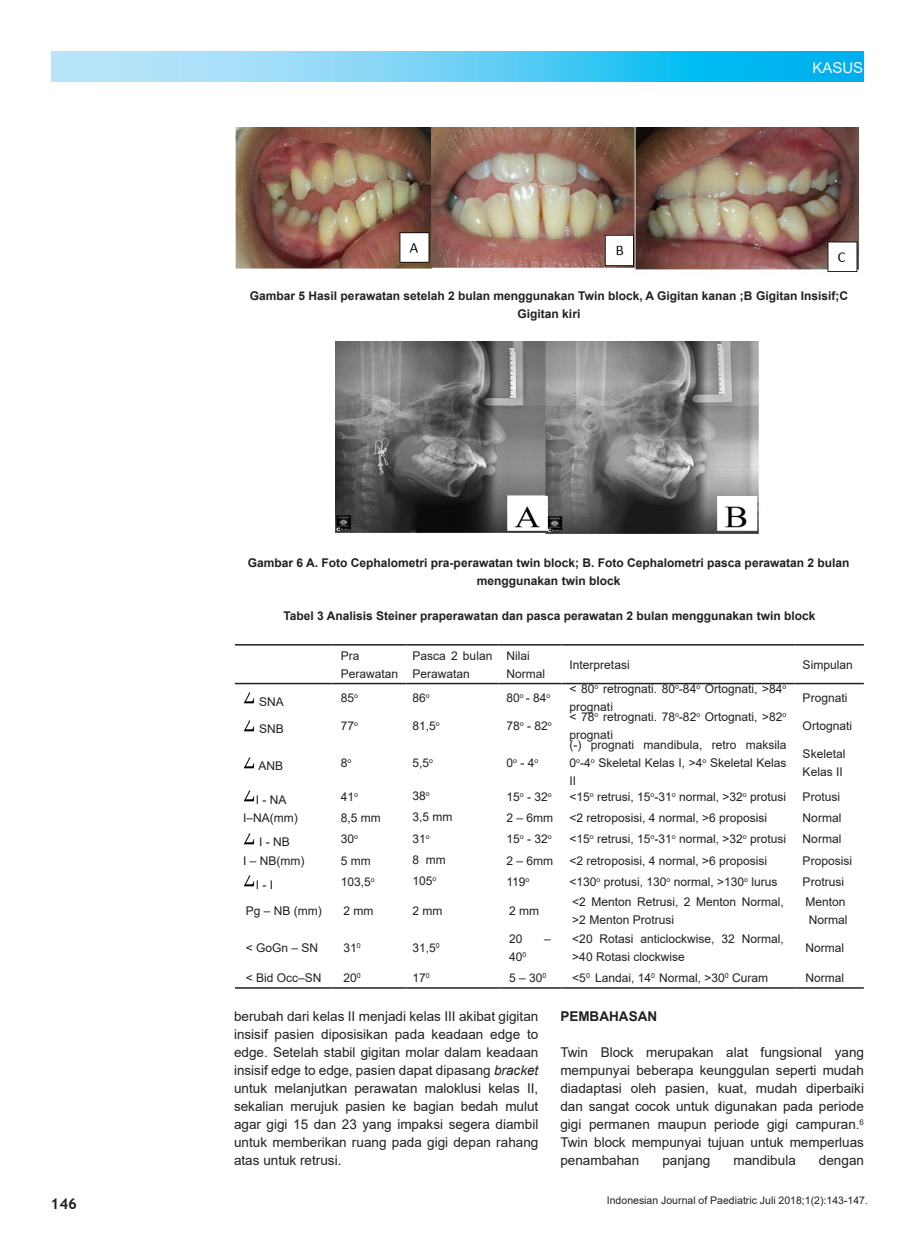
<style>
.page{position:relative;width:915px;height:1255px;background:#fff}
.page>*{position:absolute;margin:0;border:0;box-sizing:border-box;transform-origin:0 0}
.t1{font:15px "Arial";color:#f7f7f8}
.t2{font:700 15px "Trebuchet MS";color:#231f20}
.t3{font:13.5px/18px "Arial";color:#231f20;text-align:justify}
.t4{font:700 13.5px "Arial";color:#231f20}
.t5{font:12px/18px "Arial";color:#231f20}
.t6{font:700 12px/18px "Arial";color:#231f20;text-align:center}
.t7{font:10.5px "Arial";color:#231f20}
.s1{font-style:italic}
</style>
<div class="page">
<svg style="left:51px;top:52px;width:812px;height:30px;background:#60cef5"></svg>
<img style="left:235px;top:128px;width:624px;height:144px">
<img style="left:336px;top:341px;width:423px;height:193px">
<hr style="left:235px;top:644px;width:97px;height:1px;background:#231f20">
<hr style="left:332px;top:644px;width:74px;height:1px;background:#231f20">
<hr style="left:406px;top:644px;width:92px;height:1px;background:#231f20">
<hr style="left:498px;top:644px;width:63px;height:1px;background:#231f20">
<hr style="left:561px;top:644px;width:233px;height:1px;background:#231f20">
<hr style="left:794px;top:644px;width:69px;height:1px;background:#231f20">
<hr style="left:235px;top:682px;width:97px;height:2px;background:#231f20">
<hr style="left:332px;top:682px;width:74px;height:2px;background:#231f20">
<hr style="left:406px;top:682px;width:92px;height:2px;background:#231f20">
<hr style="left:498px;top:682px;width:63px;height:2px;background:#231f20">
<hr style="left:561px;top:682px;width:233px;height:2px;background:#231f20">
<hr style="left:794px;top:682px;width:69px;height:2px;background:#231f20">
<hr style="left:235px;top:987px;width:97px;height:1px;background:#231f20">
<hr style="left:332px;top:987px;width:74px;height:1px;background:#231f20">
<hr style="left:406px;top:987px;width:92px;height:1px;background:#231f20">
<hr style="left:498px;top:987px;width:63px;height:1px;background:#231f20">
<hr style="left:561px;top:987px;width:233px;height:1px;background:#231f20">
<hr style="left:794px;top:987px;width:69px;height:1px;background:#231f20">
<img style="left:244px;top:692px;width:11px;height:12px">
<img style="left:244px;top:720px;width:11px;height:12px">
<img style="left:244px;top:757px;width:11px;height:12px">
<img style="left:244px;top:790px;width:11px;height:12px">
<img style="left:244px;top:833px;width:11px;height:12px">
<img style="left:244px;top:875px;width:11px;height:12px">
<p class="t2" style="left:51px;top:1194px;width:28px">146</p>
<p class="t1" style="left:812px;top:58px;width:52px">KASUS</p>
<p class="t6" style="left:250px;top:286px;width:599px">Gambar 5 Hasil perawatan setelah 2 bulan menggunakan Twin block, A Gigitan kanan ;B Gigitan Insisif;C<br>Gigitan kiri</p>
<p class="t6" style="left:248px;top:553px;width:603px">Gambar 6 A. Foto Cephalometri pra-perawatan twin block; B. Foto Cephalometri pasca perawatan 2 bulan menggunakan twin block</p>
<p class="t6" style="left:283px;top:607px;width:533px">Tabel 3 Analisis Steiner praperawatan dan pasca perawatan 2 bulan menggunakan twin block</p>
<p class="t5" style="left:340px;top:646px;width:20px">Pra</p>
<p class="t5" style="left:340px;top:664px;width:59px">Perawatan</p>
<p class="t5" style="left:412px;top:646px;width:81px">Pasca 2 bulan<br>Perawatan</p>
<p class="t5" style="left:506px;top:646px;width:25px">Nilai</p>
<p class="t5" style="left:569px;top:655px;width:62px">Interpretasi</p>
<p class="t5" style="left:802px;top:655px;width:52px">Simpulan</p>
<p class="t5" style="left:506px;top:664px;width:40px">Normal</p>
<p class="t5" style="left:259px;top:692px;width:26px">SNA</p>
<p class="t5" style="left:340px;top:689px;width:19px">85<sup>o</sup></p>
<p class="t5" style="left:412px;top:688px;width:19px">86<sup>o</sup></p>
<p class="t5" style="left:506px;top:689px;width:45px">80<sup>o</sup> - 84<sup>o</sup></p>
<p class="t5" style="left:569px;top:680px;width:218px">&lt; 80<sup>o</sup> retrognati. 80<sup>o</sup>-84<sup>o</sup> Ortognati, &gt;84<sup>o </sup>prognati</p>
<p class="t5" style="left:802px;top:689px;width:46px">Prognati</p>
<p class="t5" style="left:259px;top:720px;width:26px">SNB</p>
<p class="t5" style="left:340px;top:717px;width:19px">77<sup>o</sup></p>
<p class="t5" style="left:412px;top:716px;width:29px">81,5<sup>o</sup></p>
<p class="t5" style="left:506px;top:717px;width:47px">78<sup>o</sup> - 82<sup>o</sup></p>
<p class="t5" style="left:569px;top:708px;width:218px">&lt; 78<sup>o</sup> retrognati. 78<sup>o</sup>-82<sup>o</sup> Ortognati, &gt;82<sup>o </sup>prognati</p>
<p class="t5" style="left:802px;top:717px;width:51px">Ortognati</p>
<p class="t5" style="left:258px;top:757px;width:26px">ANB</p>
<p class="t5" style="left:340px;top:754px;width:12px">8<sup>o</sup></p>
<p class="t5" style="left:412px;top:753px;width:22px">5,5<sup>o</sup></p>
<p class="t5" style="left:506px;top:754px;width:33px">0<sup>o</sup> - 4<sup>o</sup></p>
<p class="t5" style="left:569px;top:736px;width:218px;text-align:justify">(-) prognati mandibula, retro maksila 0<sup>o</sup>-4<sup>o</sup> Skeletal Kelas I, &gt;4<sup>o</sup> Skeletal Kelas II</p>
<p class="t5" style="left:802px;top:745px;width:44px">Skeletal</p>
<p class="t5" style="left:802px;top:763px;width:42px">Kelas II</p>
<p class="t5" style="left:256px;top:790px;width:32px">I - NA</p>
<p class="t5" style="left:340px;top:787px;width:19px">41<sup>o</sup></p>
<p class="t5" style="left:412px;top:786px;width:19px">38<sup>o</sup></p>
<p class="t5" style="left:506px;top:787px;width:47px">15<sup>o</sup> - 32<sup>o</sup></p>
<p class="t5" style="left:569px;top:787px;width:218px">&lt;15<sup>o</sup> retrusi, 15<sup>o</sup>-31<sup>o</sup> normal, &gt;32<sup>o</sup> protusi</p>
<p class="t5" style="left:802px;top:787px;width:39px">Protusi</p>
<p class="t5" style="left:243px;top:808px;width:56px">I–NA(mm)</p>
<p class="t5" style="left:340px;top:808px;width:42px">8,5 mm</p>
<p class="t5" style="left:412px;top:808px;width:42px">3,5 mm</p>
<p class="t5" style="left:506px;top:808px;width:48px">2 – 6mm</p>
<p class="t5" style="left:569px;top:808px;width:199px">&lt;2 retroposisi, 4 normal, &gt;6 proposisi</p>
<p class="t5" style="left:802px;top:808px;width:40px">Normal</p>
<p class="t5" style="left:259px;top:833px;width:32px">I - NB</p>
<p class="t5" style="left:340px;top:830px;width:19px">30<sup>o</sup></p>
<p class="t5" style="left:412px;top:829px;width:19px">31<sup>o</sup></p>
<p class="t5" style="left:506px;top:830px;width:47px">15<sup>o</sup> - 32<sup>o</sup></p>
<p class="t5" style="left:569px;top:830px;width:218px">&lt;15<sup>o</sup> retrusi, 15<sup>o</sup>-31<sup>o</sup> normal, &gt;32<sup>o</sup> protusi</p>
<p class="t5" style="left:802px;top:830px;width:40px">Normal</p>
<p class="t5" style="left:243px;top:851px;width:63px">I – NB(mm)</p>
<p class="t5" style="left:340px;top:851px;width:31px">5 mm</p>
<p class="t5" style="left:412px;top:850px;width:35px">8 mm</p>
<p class="t5" style="left:506px;top:851px;width:48px">2 – 6mm</p>
<p class="t5" style="left:569px;top:851px;width:199px">&lt;2 retroposisi, 4 normal, &gt;6 proposisi</p>
<p class="t5" style="left:802px;top:851px;width:51px">Proposisi</p>
<p class="t5" style="left:256px;top:875px;width:19px">I - I</p>
<p class="t5" style="left:340px;top:872px;width:35px">103,5<sup>o</sup></p>
<p class="t5" style="left:412px;top:872px;width:25px">105<sup>o</sup></p>
<p class="t5" style="left:506px;top:872px;width:25px">119<sup>o</sup></p>
<p class="t5" style="left:569px;top:872px;width:209px">&lt;130<sup>o</sup> protusi, 130<sup>o</sup> normal, &gt;130<sup>o</sup> lurus</p>
<p class="t5" style="left:802px;top:872px;width:43px">Protrusi</p>
<p class="t5" style="left:246px;top:901px;width:78px">Pg – NB (mm)</p>
<p class="t5" style="left:343px;top:901px;width:31px">2 mm</p>
<p class="t5" style="left:412px;top:901px;width:31px">2 mm</p>
<p class="t5" style="left:509px;top:901px;width:31px">2 mm</p>
<p class="t5" style="left:572px;top:892px;width:213px">&lt;2 Menton Retrusi, 2 Menton Normal, &gt;2 Menton Protrusi</p>
<p class="t5" style="left:805px;top:892px;width:42px">Menton</p>
<p class="t5" style="left:808px;top:910px;width:40px">Normal</p>
<p class="t5" style="left:246px;top:938px;width:74px">&lt; GoGn – SN</p>
<p class="t5" style="left:343px;top:938px;width:19px">31<sup>0</sup></p>
<p class="t5" style="left:412px;top:938px;width:29px">31,5<sup>0</sup></p>
<p class="t5" style="left:509px;top:929px;width:15px">20</p>
<p class="t5" style="left:544px;top:929px;width:8px">–</p>
<p class="t5" style="left:509px;top:947px;width:19px">40<sup>0</sup></p>
<p class="t5" style="left:572px;top:929px;width:213px">&lt;20 Rotasi anticlockwise, 32 Normal, &gt;40 Rotasi clockwise</p>
<p class="t5" style="left:805px;top:938px;width:40px">Normal</p>
<p class="t5" style="left:246px;top:968px;width:77px">&lt; Bid Occ–SN</p>
<p class="t5" style="left:343px;top:968px;width:19px">20<sup>0</sup></p>
<p class="t5" style="left:412px;top:968px;width:19px">17<sup>0</sup></p>
<p class="t5" style="left:509px;top:968px;width:39px">5 – 30<sup>0</sup></p>
<p class="t5" style="left:572px;top:968px;width:197px">&lt;5<sup>0</sup> Landai, 14<sup>0</sup> Normal, &gt;30<sup>0</sup> Curam</p>
<p class="t5" style="left:805px;top:968px;width:40px">Normal</p>
<p class="t3" style="left:234px;top:1007px;width:306px">berubah dari kelas II menjadi kelas III akibat gigitan insisif pasien diposisikan pada keadaan edge to edge. Setelah stabil gigitan molar dalam keadaan insisif edge to edge, pasien dapat dipasang <span class="s1">bracket </span>untuk melanjutkan perawatan maloklusi kelas II, sekalian merujuk pasien ke bagian bedah mulut agar gigi 15 dan 23 yang impaksi segera diambil untuk memberikan ruang pada gigi depan rahang atas untuk retrusi.</p>
<p class="t4" style="left:560px;top:1006px;width:98px">PEMBAHASAN</p>
<p class="t3" style="left:560px;top:1043px;width:305px">Twin Block merupakan alat fungsional yang mempunyai beberapa keunggulan seperti mudah diadaptasi oleh pasien, kuat, mudah diperbaiki dan sangat cocok untuk digunakan pada periode gigi permanen maupun periode gigi campuran.<sup>6<br></sup>Twin block mempunyai tujuan untuk memperluas penambahan</p>
<p class="t3" style="left:662px;top:1151px;width:50px">panjang</p>
<p class="t3" style="left:733px;top:1151px;width:64px">mandibula</p>
<p class="t3" style="left:818px;top:1151px;width:47px">dengan</p>
<p class="t7" style="left:606px;top:1192px;width:262px">Indonesian Journal of Paediatric Juli 2018;1(2):143-147.</p>
</div>
